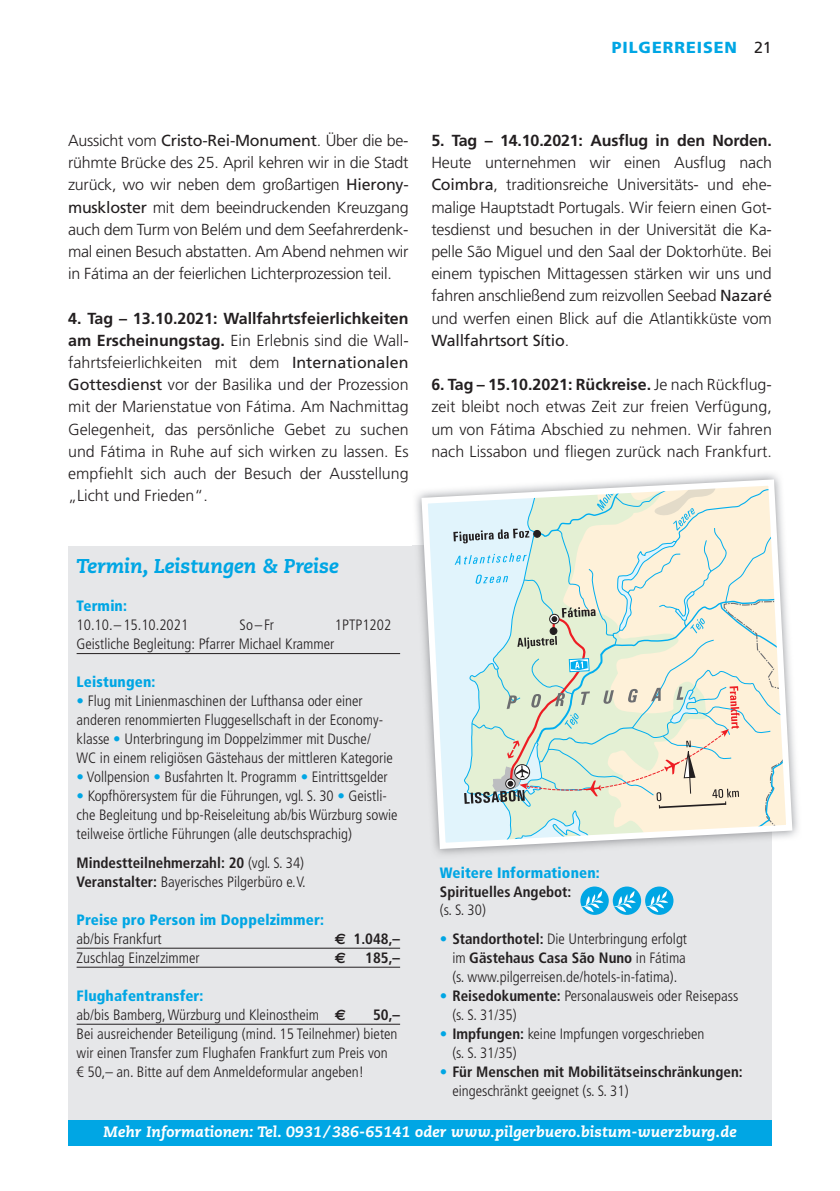
<style>
.page{position:relative;width:840px;height:1191px;background:#fff}
.page>*{position:absolute;margin:0;border:0;box-sizing:border-box;transform-origin:0 0}
.t1{font:italic 800 20px "Caecilia LT";color:#00a6e4}
.t2{font:300 16px/22.2px "Frutiger LT Pro";letter-spacing:-.01em;color:#231f20;text-align:justify}
.t3{font:700 16px "Frutiger LT Pro";letter-spacing:-.01em;color:#231f20}
.t4{font:900 16px "Frutiger LT Pro";letter-spacing:.06em;color:#00a6e4}
.t5{font:300 condensed 15px/19px "Frutiger LT Pro";color:#231f20}
.t6{font:700 condensed 15px/19px "Frutiger LT Pro";color:#231f20}
.t7{font:italic 800 15px "Caecilia LT";letter-spacing:.01em;color:#fff}
.t8{font:900 condensed 15px "Frutiger LT Pro";letter-spacing:.01em;color:#00a6e4}
.t9{font:700 15px "Euro Sans";color:#231f20}
.s1{font-weight:400;color:#231f20}
.s2{font-weight:400}
.s3{font-weight:700}
.s4{font-weight:700;color:#00a6e4}
.s5{font-weight:300}
.s6{font-family:"Euro Sans";font-stretch:normal}
.s7{font-weight:900;color:#00a6e4}
.s8{font-family:"Euro Sans";font-weight:700;font-stretch:normal}
.s9{color:#00a6e4}
</style>
<div class="page">
<div style="left:68px;top:546px;width:703px;height:586px;background:#e6e7e9"></div>
<hr style="left:77px;top:653px;width:323px;height:1px;background:#231f20">
<hr style="left:77px;top:948px;width:323px;height:1px;background:#231f20">
<hr style="left:77px;top:967px;width:323px;height:1px;background:#231f20">
<hr style="left:77px;top:1024px;width:323px;height:1px;background:#231f20">
<div style="left:580px;top:886px;width:28px;height:29px;background:#00a6e4;border-radius:50%"></div>
<svg style="left:581px;top:891px;width:22px;height:21px"></svg>
<div style="left:612px;top:886px;width:28px;height:29px;background:#00a6e4;border-radius:50%"></div>
<svg style="left:613px;top:891px;width:22px;height:21px"></svg>
<svg style="left:644px;top:886px;width:29px;height:29px"></svg>
<svg style="left:646px;top:891px;width:21px;height:21px"></svg>
<div style="left:68px;top:1119px;width:703px;height:26px;background:#00a6e4"></div>
<svg style="left:418px;top:476px;width:377px;height:376px;background:#e4e9dd"></svg>
<p class="t4" style="left:611px;top:37px;width:162px">PILGERREISEN <span class="s1">21</span></p>
<p class="t2" style="left:68px;top:129px;width:342px">Aussicht vom <span class="s2">Cristo-Rei-Monument</span>. Über die be&shy;rühmte Brücke des 25. April kehren wir in die Stadt zurück, wo wir neben dem großartigen <span class="s2">Hierony&shy;muskloster</span> mit dem beeindruckenden Kreuzgang auch dem Turm von Belém und dem Seefahrerdenk&shy;mal einen Besuch abstatten. Am Abend nehmen wir in Fátima an der feierlichen Lichterprozession teil.</p>
<p class="t2" style="left:68px;top:307px;width:342px"><span class="s3">4. Tag – 13.10.2021: Wallfahrtsfeierlichkeiten am Erscheinungstag.</span> Ein Erlebnis sind die Wall&shy;fahrtsfeierlichkeiten mit dem <span class="s2">Internationalen Gottesdienst</span> vor der Basilika und der Prozession mit der Marienstatue von Fátima. Am Nachmittag Gelegenheit, das persönliche Gebet zu suchen und Fátima in Ruhe auf sich wirken zu lassen. Es empfiehlt sich auch der Besuch der Ausstellung „Licht und Frieden“.</p>
<p class="t3" style="left:431px;top:131px;width:342px">5. Tag – 14.10.2021: Ausflug in den Norden.</p>
<p class="t2" style="left:431px;top:152px;width:342px">Heute unternehmen wir einen Ausflug nach <span class="s2">Coimbra</span>, traditionsreiche Universitäts- und ehe&shy;malige Hauptstadt Portugals. Wir feiern einen Got&shy;tesdienst und besuchen in der Universität die Ka&shy;pelle São Miguel und den Saal der Doktorhüte. Bei einem typischen Mittagessen stärken wir uns und fahren anschließend zum reizvollen Seebad <span class="s2">Nazaré </span>und werfen einen Blick auf die Atlantikküste vom <span class="s2">Wallfahrtsort Sítio</span>.</p>
<p class="t2" style="left:431px;top:374px;width:342px"><span class="s3">6. Tag – 15.10.2021: Rückreise.</span> Je nach Rückflug&shy;zeit bleibt noch etwas Zeit zur freien Verfügung, um von Fátima Abschied zu nehmen. Wir fahren nach Lissabon und fliegen zurück nach Frankfurt.</p>
<p class="t1" style="left:77px;top:554px;width:263px">Termin, Leistungen &amp; Preise</p>
<p class="t8" style="left:77px;top:597px;width:52px">Termin:</p>
<p class="t5" style="left:77px;top:616px;width:113px">10.10. – 15.10.2021</p>
<p class="t5" style="left:239px;top:616px;width:36px">So – Fr</p>
<p class="t5" style="left:334px;top:616px;width:58px">1PTP1202</p>
<p class="t5" style="left:77px;top:635px;width:259px">Geistliche Begleitung: Pfarrer Michael Krammer</p>
<p class="t8" style="left:77px;top:673px;width:80px">Leistungen:</p>
<p class="t5" style="left:77px;top:692px;width:317px"><span class="s4">•</span> Flug mit Linienmaschinen der Lufthansa oder einer anderen renommierten Fluggesellschaft in der Economy&shy;klasse <span class="s4">•</span> Unterbringung im Doppelzimmer mit Dusche/ WC in einem religiösen Gästehaus der mittleren Kategorie</p>
<p class="t5" style="left:77px;top:768px;width:312px"><span class="s4">•</span> Vollpension <span class="s4">•</span> Busfahrten lt. Programm <span class="s4">•</span> Eintrittsgelder</p>
<p class="t5" style="left:77px;top:787px;width:322px"><span class="s4">•</span> Kopfhörersystem für die Führungen, vgl. S. 30 <span class="s4">•</span> Geistli&shy;che Begleitung und bp-Reiseleitung ab/bis Würzburg sowie teilweise örtliche Führungen (alle deutschsprachig)</p>
<p class="t6" style="left:77px;top:853px;width:231px">Mindestteilnehmerzahl: 20 <span class="s5">(vgl. S. 34)<br></span>Veranstalter: <span class="s5">Bayerisches Pilgerbüro e. V.</span></p>
<p class="t8" style="left:77px;top:910px;width:249px">Preise pro Person im Doppelzimmer:</p>
<p class="t5" style="left:77px;top:929px;width:86px">ab/bis Frankfurt</p>
<p class="t6" style="left:334px;top:929px;width:67px"><span class="s6">€</span> 1.048,–</p>
<p class="t5" style="left:77px;top:948px;width:125px">Zuschlag Einzelzimmer</p>
<p class="t9" style="left:335px;top:949px;width:13px">€</p>
<p class="t6" style="left:365px;top:948px;width:36px">185,–</p>
<p class="t5" style="left:77px;top:986px;width:271px"><span class="s7">Flughafentransfer:<br></span>ab/bis Bamberg, Würzburg und Kleinostheim <span class="s8">€</span></p>
<p class="t8" style="left:439px;top:863px;width:161px">Weitere Informationen:</p>
<p class="t6" style="left:439px;top:882px;width:133px">Spirituelles Angebot:</p>
<p class="t5" style="left:439px;top:901px;width:48px">(s. S. 30)</p>
<p class="t5" style="left:452px;top:929px;width:236px;text-align:justify;text-indent:-12px"><span class="s4">•</span> <span class="s3">Standorthotel:</span> Die Unterbringung erfolgt im <span class="s3">Gästehaus Casa São Nuno</span> in Fátima (s. www.pilgerreisen.de/hotels-in-fatima).</p>
<p class="t5" style="left:452px;top:986px;width:287px;text-indent:-12px"><span class="s4">•</span> <span class="s3">Reisedokumente:</span> Personalausweis oder Reisepass (s. S. 31/35)</p>
<p class="t5" style="left:452px;top:1024px;width:253px;text-indent:-12px"><span class="s4">•</span> <span class="s3">Impfungen:</span> keine Impfungen vorgeschrieben (s. S. 31/35)</p>
<p class="t6" style="left:452px;top:1062px;width:292px;text-indent:-12px"><span class="s9">•</span> Für Menschen mit Mobilitätseinschränkungen: <span class="s5">eingeschränkt geeignet (s. S. 31)</span></p>
<p class="t7" style="left:103px;top:1122px;width:634px">Mehr Informationen: Tel. 0931 / 386-65141 oder www.pilgerbuero.bistum-wuerzburg.de</p>
<p class="t6" style="left:373px;top:1005px;width:28px">50,–</p>
<p class="t5" style="left:77px;top:1024px;width:322px">Bei ausreichender Beteiligung (mind. 15 Teilnehmer) bieten wir einen Transfer zum Flughafen Frankfurt zum Preis von € 50,– an. Bitte auf dem Anmeldeformular angeben!</p>
</div>
